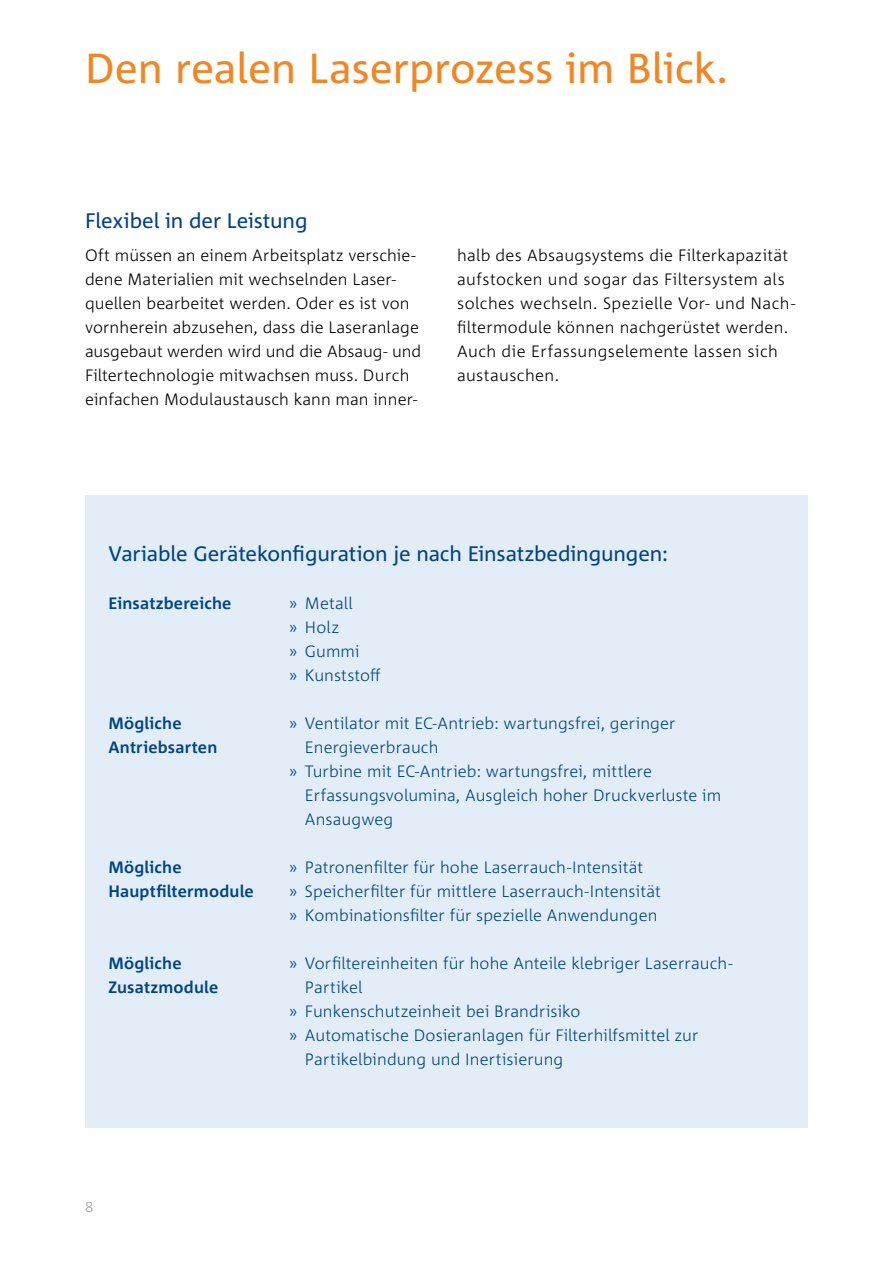
<style>
.page{position:relative;width:893px;height:1263px;background:#fff}
.page>*{position:absolute;margin:0;border:0;box-sizing:border-box;transform-origin:0 0}
.t1{font:42px "Corpid";letter-spacing:-.005em;color:#f18624}
.t2{font:21px "Corpid";letter-spacing:-.005em;color:#004487}
.t3{font:300 16.5px/24px "Corpid";letter-spacing:.005em;color:#004487}
.t4{font:300 16.5px/24px "Corpid";letter-spacing:.01em;color:#000}
.t5{font:700 16.5px "Corpid";letter-spacing:.01em;color:#004487}
.t6{font:300 15px "Corpid";color:#9c9d9d}
</style>
<div class="page">
<div style="left:85px;top:495px;width:723px;height:633px;background:#e3edf8"></div>
<h1 class="t1" style="left:85px;top:43px;width:645px">Den realen Laserprozess im Blick.</h1>
<p class="t2" style="left:85px;top:208px;width:224px">Flexibel in der Leistung</p>
<p class="t4" style="left:85px;top:243px;width:338px">Oft müssen an einem Arbeitsplatz verschie&shy;dene Materialien mit wechselnden Laser&shy;quellen bearbeitet werden. Oder es ist von vornherein abzusehen, dass die Laseranlage ausgebaut werden wird und die Absaug- und Filtertechnologie mitwachsen muss. Durch einfachen Modulaustausch kann man inner-</p>
<p class="t4" style="left:457px;top:243px;width:340px">halb des Absaugsystems die Filterkapazität aufstocken und sogar das Filtersystem als solches wechseln. Spezielle Vor- und Nach&shy;filtermodule können nachgerüstet werden.<br>Auch die Erfassungselemente lassen sich austauschen.</p>
<p class="t2" style="left:108px;top:541px;width:561px">Variable Gerätekonfiguration je nach Einsatzbedingungen:</p>
<p class="t5" style="left:108px;top:593px;width:125px">Einsatzbereiche</p>
<p class="t3" style="left:288px;top:591px;width:94px">» Metall<br>» Holz<br>» Gummi<br>» Kunststoff</p>
<p class="t5" style="left:108px;top:713px;width:75px">Mögliche</p>
<p class="t3" style="left:288px;top:711px;width:388px">» Ventilator mit EC-Antrieb: wartungsfrei, geringer</p>
<p class="t5" style="left:108px;top:737px;width:110px">Antriebsarten</p>
<p class="t3" style="left:305px;top:735px;width:135px">Energieverbrauch</p>
<p class="t3" style="left:288px;top:759px;width:365px">» Turbine mit EC-Antrieb: wartungsfrei, mittlere</p>
<p class="t3" style="left:305px;top:783px;width:418px">Erfassungsvolumina, Ausgleich hoher Druckverluste im</p>
<p class="t3" style="left:305px;top:807px;width:90px">Ansaugweg</p>
<p class="t5" style="left:108px;top:857px;width:75px">Mögliche</p>
<p class="t3" style="left:288px;top:855px;width:356px">» Patronenfilter für hohe Laserrauch-Intensität</p>
<p class="t5" style="left:108px;top:881px;width:147px">Hauptfiltermodule</p>
<p class="t3" style="left:288px;top:879px;width:374px">» Speicherfilter für mittlere Laserrauch-Intensität » Kombinationsfilter für spezielle Anwendungen</p>
<p class="t5" style="left:108px;top:953px;width:75px">Mögliche</p>
<p class="t3" style="left:288px;top:951px;width:446px">» Vorfiltereinheiten für hohe Anteile klebriger Laserrauch-</p>
<p class="t5" style="left:108px;top:977px;width:112px">Zusatzmodule</p>
<p class="t3" style="left:305px;top:975px;width:59px">Partikel</p>
<p class="t3" style="left:288px;top:999px;width:293px">» Funkenschutzeinheit bei Brandrisiko</p>
<p class="t3" style="left:288px;top:1023px;width:411px">» Automatische Dosieranlagen für Filterhilfsmittel zur</p>
<p class="t3" style="left:305px;top:1047px;width:260px">Partikelbindung und Inertisierung</p>
<p class="t6" style="left:85px;top:1198px;width:10px">8</p>
</div>
